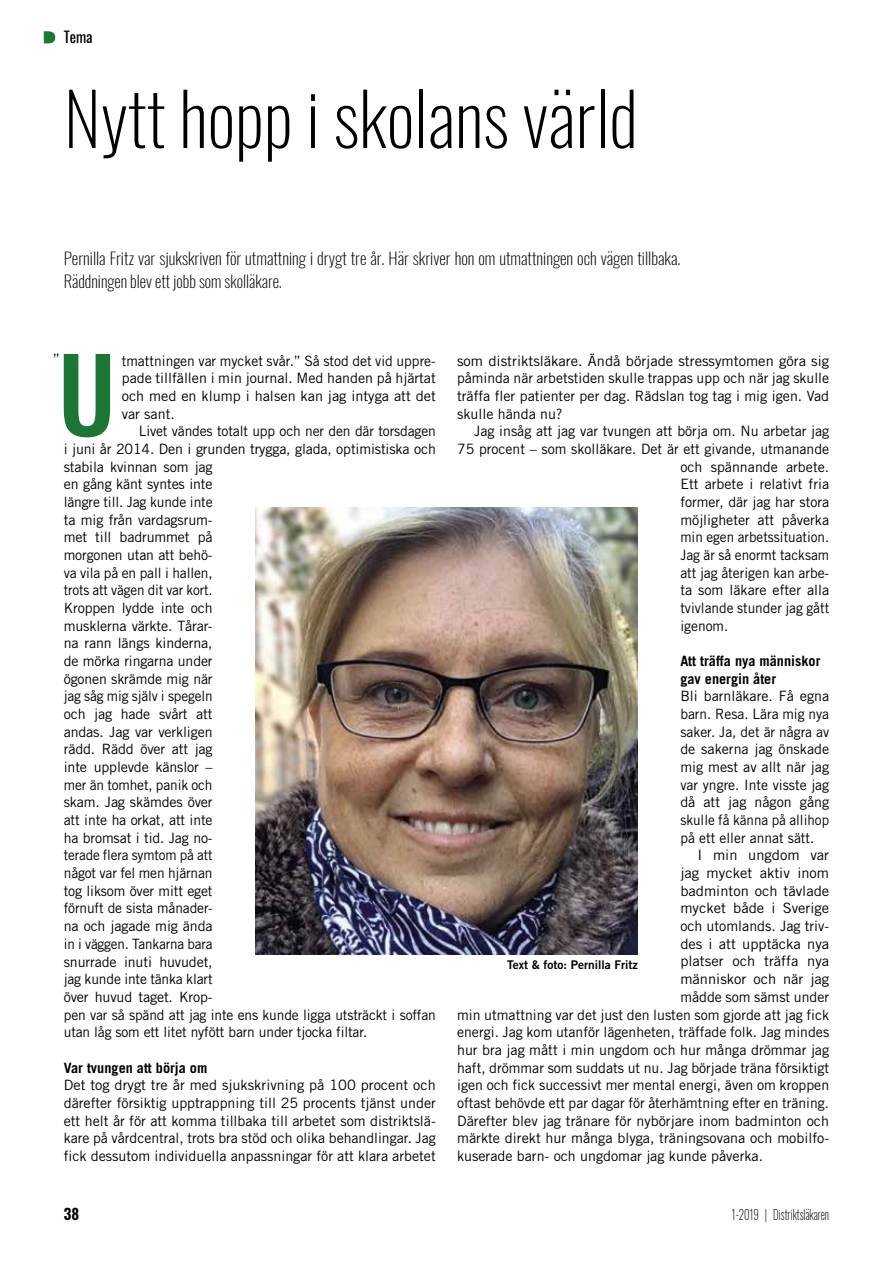
<style>
.page{position:relative;width:893px;height:1263px;background:#fff}
.page>*{position:absolute;margin:0;border:0;box-sizing:border-box;transform-origin:0 0}
.t1{font:500 101.55px "Oswald";color:#1c7735}
.t2{font:200 72px "Oswald";color:#000}
.t3{font:200 16.5px/22.5px "Oswald";color:#000}
.t4{font:15px "Oswald";color:#000}
.t5{font:600 15px "Oswald";color:#000}
.t6{font:14.25px/17.7px "Trade Gothic";color:#000;text-align:justify}
.t7{font:700 14.25px/17.7px "Trade Gothic";color:#000}
.t8{font:14.25px "Trade Gothic";color:#000;scale:.96 1}
.t9{font:14.25px "Trade Gothic";color:#000;scale:.95 1}
.t10{font:200 13.5px "Oswald";color:#000;scale:.8 1}
.t11{font:12px "Trade Gothic Bold Two";color:#000}
</style>
<div class="page">
<svg style="left:44px;top:31px;width:11px;height:12px"></svg>
<img style="left:255px;top:507px;width:383px;height:447px">
<p class="t4" style="left:64px;top:24px;width:30px">Tema</p>
<h2 class="t2" style="left:64px;top:55px;width:575px">Nytt hopp i skolans värld</h2>
<p class="t3" style="left:64px;top:246px;width:618px">Pernilla Fritz var sjukskriven för utmattning i drygt tre år. Här skriver hon om utmattningen och vägen tillbaka.<br>Räddningen blev ett jobb som skolläkare.</p>
<p class="t6" style="left:53px;top:350px;width:9px">”</p>
<h1 class="t1" style="left:58px;top:342px;width:59px">U</h1>
<p class="t6" style="left:122px;top:351px;width:316px">tmattningen var mycket svår.” Så stod det vid uppre&shy;pade tillfällen i min journal. Med handen på hjärtat och med en klump i halsen kan jag intyga att det var sant.</p>
<p class="t6" style="left:64px;top:422px;width:374px;text-align:left;text-indent:75px">Livet vändes totalt upp och ner den där torsdagen i juni år 2014. Den i grunden trygga, glada, optimistiska och stabila kvinnan som jag<br>en gång känt syntes inte<br>längre till. Jag kunde inte<br>ta mig från vardagsrum-<br>met till badrummet på<br>morgonen utan att behö-<br>va vila på en pall i hallen,<br>trots att vägen dit var kort.<br>Kroppen lydde inte och<br>musklerna värkte. Tårar-<br>na rann längs kinderna,<br>de mörka ringarna under<br>ögonen skrämde mig när<br>jag såg mig själv i spegeln<br>och jag hade svårt att<br>andas. Jag var verkligen<br>rädd. Rädd över att jag<br>inte upplevde känslor –<br>mer än tomhet, panik och<br>skam. Jag skämdes över<br>att inte ha orkat, att inte<br>ha bromsat i tid. Jag no-<br>terade flera symtom på att<br>något var fel men hjärnan<br>tog liksom över mitt eget<br>förnuft de sista månader-<br>na och jagade mig ända<br>in i väggen. Tankarna bara<br>snurrade inuti huvudet,<br>jag kunde inte tänka klart<br>över huvud taget. Krop-<br>pen var så spänd att jag inte ens kunde ligga utsträckt i soffan utan låg som ett litet nyfött barn under tjocka filtar.</p>
<p class="t7" style="left:64px;top:1058px;width:145px">Var tvungen att börja om</p>
<p class="t6" style="left:64px;top:1076px;width:374px">Det tog drygt tre år med sjukskrivning på 100 procent och därefter försiktig upptrappning till 25 procents tjänst under ett helt år för att komma tillbaka till arbetet som distriktslä&shy;kare på vårdcentral, trots bra stöd och olika behandlingar. Jag fick dessutom individuella anpassningar för att klara arbetet</p>
<p class="t6" style="left:457px;top:351px;width:374px">som distriktsläkare. Ändå började stressymtomen göra sig påminda när arbetstiden skulle trappas upp och när jag skulle träffa fler patienter per dag. Rädslan tog tag i mig igen. Vad skulle hända nu?</p>
<p class="t6" style="left:474px;top:422px;width:357px">Jag insåg att jag var tvungen att börja om. Nu arbetar jag</p>
<p class="t6" style="left:457px;top:440px;width:374px">75 procent – som skolläkare. Det är ett givande, utmanande</p>
<p class="t6" style="left:680px;top:457px;width:150px">och spännande arbete.</p>
<p class="t6" style="left:680px;top:475px;width:150px">Ett arbete i relativt fria</p>
<p class="t6" style="left:680px;top:493px;width:150px">former, där jag har stora</p>
<p class="t6" style="left:680px;top:510px;width:150px">möjligheter att påverka</p>
<p class="t9" style="left:680px;top:529px;width:158px">min egen arbetssituation.</p>
<p class="t8" style="left:680px;top:546px;width:157px">Jag är så enormt tacksam</p>
<p class="t6" style="left:680px;top:563px;width:150px">att jag återigen kan arbe-</p>
<p class="t6" style="left:680px;top:581px;width:150px">ta som läkare efter alla</p>
<p class="t8" style="left:680px;top:599px;width:157px">tvivlande stunder jag gått</p>
<p class="t6" style="left:680px;top:616px;width:49px">igenom.</p>
<p class="t7" style="left:680px;top:652px;width:142px">Att träffa nya människor gav energin åter</p>
<p class="t6" style="left:680px;top:687px;width:150px">Bli barnläkare. Få egna barn. Resa. Lära mig nya saker. Ja, det är några av de sakerna jag önskade mig mest av allt när jag var yngre. Inte visste jag då att jag någon gång skulle få känna på allihop på ett eller annat sätt.</p>
<p class="t6" style="left:697px;top:846px;width:133px">I min ungdom var</p>
<p class="t6" style="left:680px;top:864px;width:150px">jag mycket aktiv inom</p>
<p class="t6" style="left:680px;top:882px;width:150px">badminton och tävlade</p>
<p class="t6" style="left:680px;top:899px;width:150px">mycket både i Sverige</p>
<p class="t6" style="left:680px;top:917px;width:150px">och utomlands. Jag triv-</p>
<p class="t6" style="left:680px;top:935px;width:150px">des i att upptäcka nya</p>
<p class="t6" style="left:680px;top:952px;width:150px">platser och träffa nya</p>
<p class="t6" style="left:680px;top:970px;width:150px">människor och när jag</p>
<p class="t6" style="left:680px;top:988px;width:150px">mådde som sämst under</p>
<p class="t6" style="left:457px;top:1005px;width:374px">min utmattning var det just den lusten som gjorde att jag fick</p>
<p class="t6" style="left:457px;top:1023px;width:374px">energi. Jag kom utanför lägenheten, träffade folk. Jag mindes</p>
<p class="t6" style="left:457px;top:1041px;width:374px">hur bra jag mått i min ungdom och hur många drömmar jag</p>
<p class="t6" style="left:457px;top:1058px;width:374px">haft, drömmar som suddats ut nu. Jag började träna försiktigt</p>
<p class="t6" style="left:457px;top:1076px;width:374px">igen och fick successivt mer mental energi, även om kroppen</p>
<p class="t6" style="left:457px;top:1094px;width:374px">oftast behövde ett par dagar för återhämtning efter en träning.</p>
<p class="t6" style="left:457px;top:1111px;width:374px">Därefter blev jag tränare för nybörjare inom badminton och</p>
<p class="t6" style="left:457px;top:1129px;width:374px">märkte direkt hur många blyga, träningsovana och mobilfo-</p>
<p class="t6" style="left:457px;top:1147px;width:307px">kuserade barn- och ungdomar jag kunde påverka.</p>
<p class="t11" style="left:507px;top:957px;width:132px">Text &amp; foto: Pernilla Fritz</p>
<p class="t5" style="left:64px;top:1206px;width:17px">38</p>
<p class="t10" style="left:732px;top:1203px;width:123px">1-2019 | Distriktsläkaren</p>
</div>
